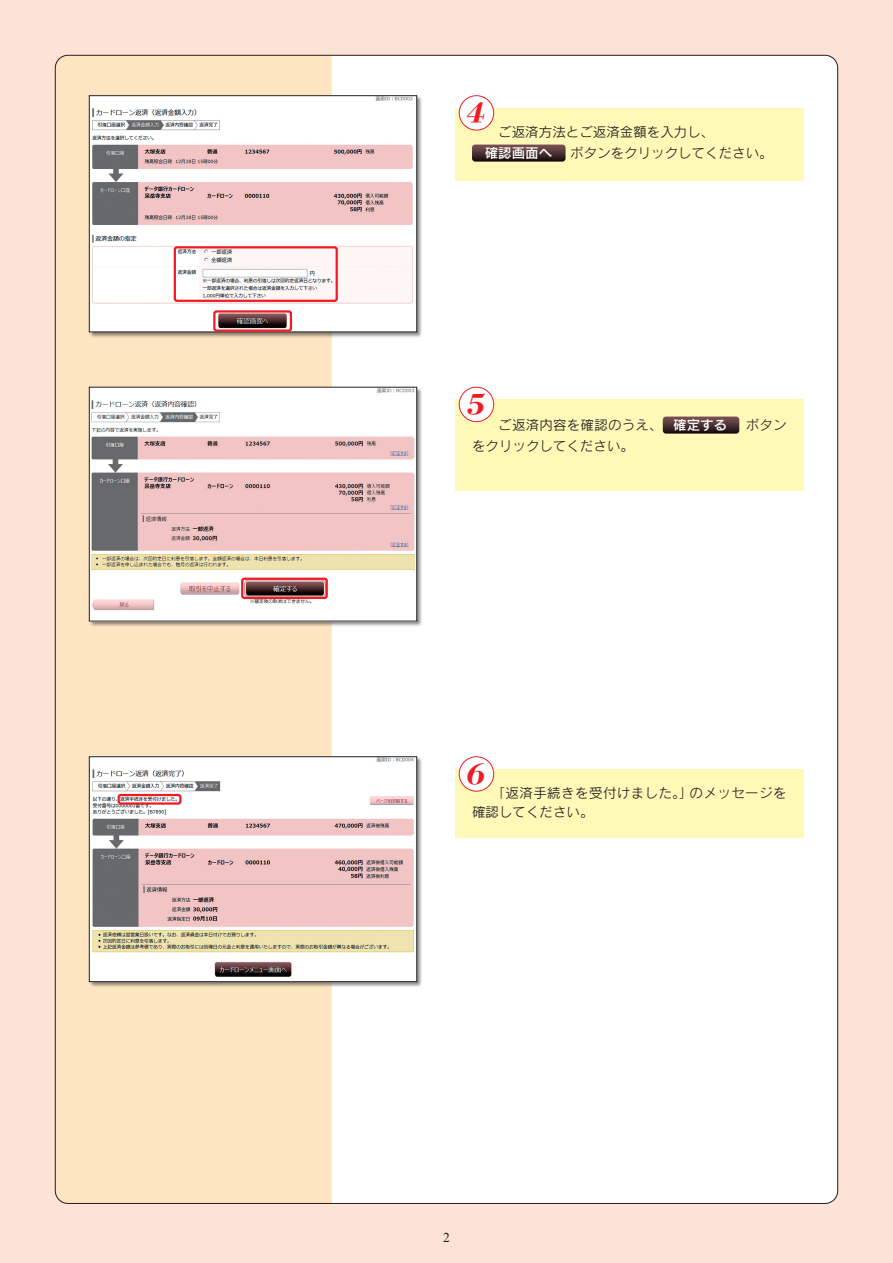
<style>
.page{position:relative;width:893px;height:1263px;background:#fde2d6}
.page>*{position:absolute;margin:0;border:0;box-sizing:border-box;transform-origin:0 0}
.t1{font:24.3px "DF116";color:#ee1d23}
.t2{font:13.5px "Rodin Pro M";color:#231f20}
.t3{font:13.5px/19.5px "Rodin Pro M";letter-spacing:.03em;color:#231f20}
.t4{font:13.5px "Rodin Pro DB";color:#fff}
.t5{font:13.5px "Times New Roman";color:#231f20}
.s1{font-family:"Rodin Pro DB";color:#fff}
</style>
<div class="page">
<div style="left:55px;top:55px;width:783px;height:1148px;background:#fff;border-radius:13px"></div>
<div style="left:55px;top:55px;width:277px;height:1148px;background:#fee5c1"></div>
<div style="left:89px;top:95px;width:334px;height:243px;background:#231f20;opacity:.5"></div>
<img style="left:91px;top:97px;width:324px;height:233px">
<div style="left:89px;top:95px;width:328px;height:237px;border:1px solid #231f20"></div>
<div style="left:89px;top:387px;width:334px;height:240px;background:#231f20;opacity:.5"></div>
<img style="left:91px;top:389px;width:324px;height:230px">
<div style="left:89px;top:387px;width:328px;height:234px;border:1px solid #231f20"></div>
<div style="left:89px;top:756px;width:334px;height:232px;background:#231f20;opacity:.5"></div>
<img style="left:91px;top:758px;width:324px;height:222px">
<div style="left:89px;top:756px;width:328px;height:226px;border:1px solid #231f20"></div>
<div style="left:213px;top:310px;width:79px;height:22px;border:2px solid #ee1d23;border-radius:2px"></div>
<div style="left:174px;top:246px;width:164px;height:56px;border:2px solid #ee1d23;border-radius:2px"></div>
<div style="left:241px;top:578px;width:87px;height:21px;border:2px solid #ee1d23;border-radius:2px"></div>
<div style="left:118px;top:794px;width:63px;height:11px;border:2px solid #ee1d23;border-radius:2px"></div>
<div style="left:455px;top:400px;width:349px;height:91px;background:#fff9b8"></div>
<svg style="left:663px;top:417px;width:76px;height:17px"></svg>
<div style="left:455px;top:769px;width:349px;height:68px;background:#fff9b8"></div>
<div style="left:459px;top:387px;width:35px;height:35px;background:#fff;border-radius:50%"></div>
<div style="left:459px;top:387px;width:35px;height:35px;border:1px solid #ee1d23;border-radius:50%"></div>
<div style="left:459px;top:757px;width:35px;height:34px;background:#fff;border-radius:50%"></div>
<div style="left:459px;top:756px;width:35px;height:35px;border:1px solid #ee1d23;border-radius:50%"></div>
<div style="left:455px;top:108px;width:349px;height:72px;background:#fff9b8"></div>
<svg style="left:472px;top:145px;width:94px;height:17px;background:#4e3635"></svg>
<div style="left:459px;top:96px;width:35px;height:34px;background:#fff;border-radius:50%"></div>
<div style="left:459px;top:95px;width:35px;height:35px;border:1px solid #ee1d23;border-radius:50%"></div>
<h1 class="t1" style="left:464px;top:100px;width:21px">4</h1>
<p class="t2" style="left:498px;top:123px;width:217px">ご返済方法とご返済金額を入力し、</p>
<p class="t4" style="left:485px;top:144px;width:69px">確認画面へ</p>
<p class="t2" style="left:570px;top:144px;width:204px">ボタンをクリックしてください。</p>
<h1 class="t1" style="left:464px;top:392px;width:21px">5</h1>
<p class="t2" style="left:498px;top:416px;width:230px">ご返済内容を確認のうえ、 <span class="s1">確定する</span></p>
<p class="t2" style="left:746px;top:416px;width:42px">ボタン</p>
<p class="t2" style="left:472px;top:437px;width:163px">をクリックしてください。</p>
<h1 class="t1" style="left:464px;top:762px;width:21px">6</h1>
<p class="t3" style="left:472px;top:783px;width:316px;text-indent:20px">「返済手続きを受付けました。」のメッセージを確認してください。</p>
<p class="t5" style="left:443px;top:1229px;width:8px">2</p>
</div>
